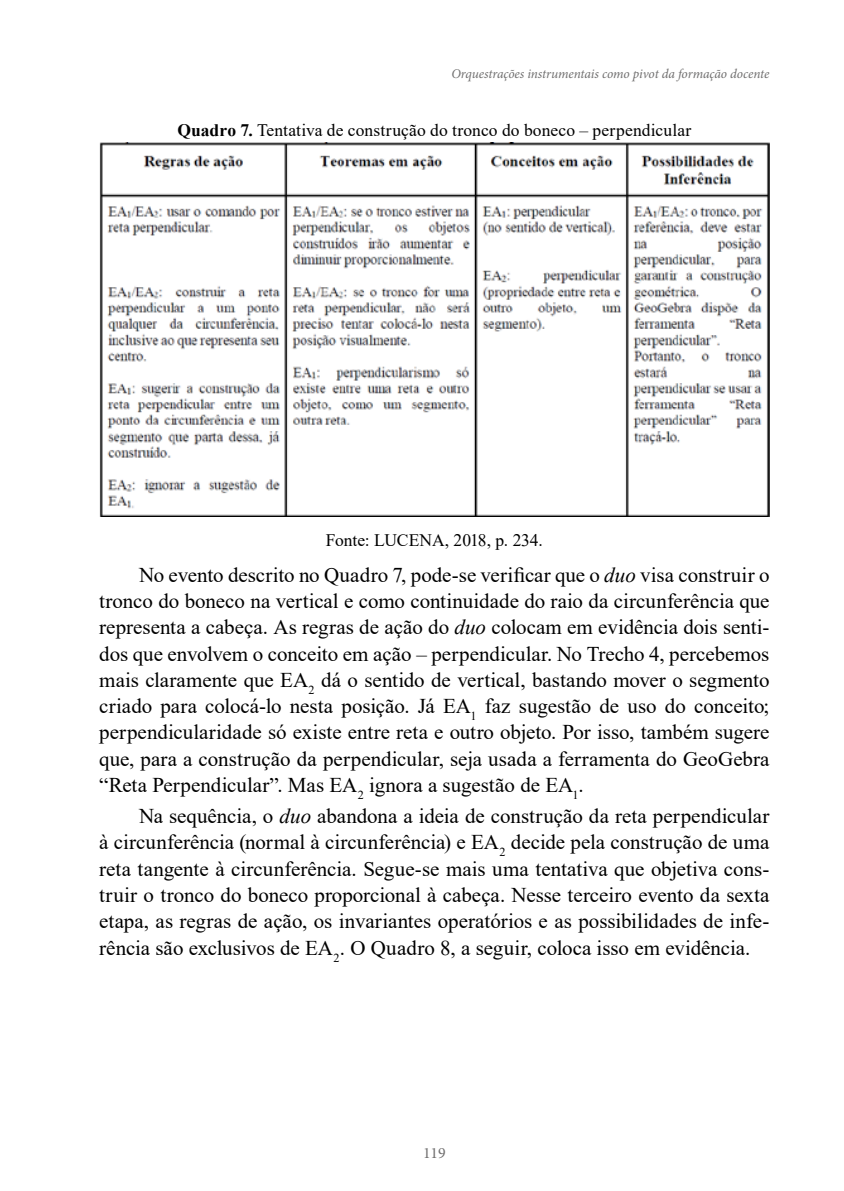
<style>
.page{position:relative;width:844px;height:1191px;background:#fff}
.page>*{position:absolute;margin:0;border:0;box-sizing:border-box;transform-origin:0 0}
.t1{font:21px/26.2px "Times New Roman";color:#000;text-align:justify}
.t2{font:17.5px "Times New Roman";letter-spacing:.005em;color:#000}
.t3{font:15.75px "Minion Pro";color:#706f6f}
.t4{font:italic 13.3px "Minion Pro";letter-spacing:-.005em;color:#706f6f}
.s1{font-weight:700}
.s2{font-style:italic}
</style>
<div class="page">
<img style="left:99px;top:143px;width:670px;height:373px">
<p class="t4" style="left:451px;top:65px;width:319px">Orquestrações instrumentais como pivot da formação docente</p>
<p class="t2" style="left:177px;top:118px;width:515px"><span class="s1">Quadro 7.</span> Tentativa de construção do tronco do boneco – perpendicular</p>
<p class="t2" style="left:326px;top:527px;width:218px">Fonte: LUCENA, 2018, p. 234.</p>
<p class="t1" style="left:99px;top:561px;width:671px;text-indent:40px">No evento descrito no Quadro 7, pode-se verificar que o <span class="s2">duo</span> visa construir o tronco do boneco na vertical e como continuidade do raio da circunferência que representa a cabeça. As regras de ação do <span class="s2">duo</span> colocam em evidência dois senti&shy;dos que envolvem o conceito em ação – perpendicular. No Trecho 4, percebemos mais claramente que EA<sub>2</sub> dá o sentido de vertical, bastando mover o segmento criado para colocá-lo nesta posição. Já EA<sub>1</sub> faz sugestão de uso do conceito; perpendicularidade só existe entre reta e outro objeto. Por isso, também sugere que, para a construção da perpendicular, seja usada a ferramenta do GeoGebra “Reta Perpendicular”. Mas EA<sub>2</sub> ignora a sugestão de EA<sub>1</sub>.</p>
<p class="t1" style="left:99px;top:802px;width:671px;text-indent:40px">Na sequência, o <span class="s2">duo</span> abandona a ideia de construção da reta perpendicular à circunferência (normal à circunferência) e EA<sub>2</sub> decide pela construção de uma reta tangente à circunferência. Segue-se mais uma tentativa que objetiva cons&shy;truir o tronco do boneco proporcional à cabeça. Nesse terceiro evento da sexta etapa, as regras de ação, os invariantes operatórios e as possibilidades de infe&shy;rência são exclusivos de EA<sub>2</sub>. O Quadro 8, a seguir, coloca isso em evidência.</p>
<p class="t3" style="left:423px;top:1142px;width:24px">119</p>
</div>
